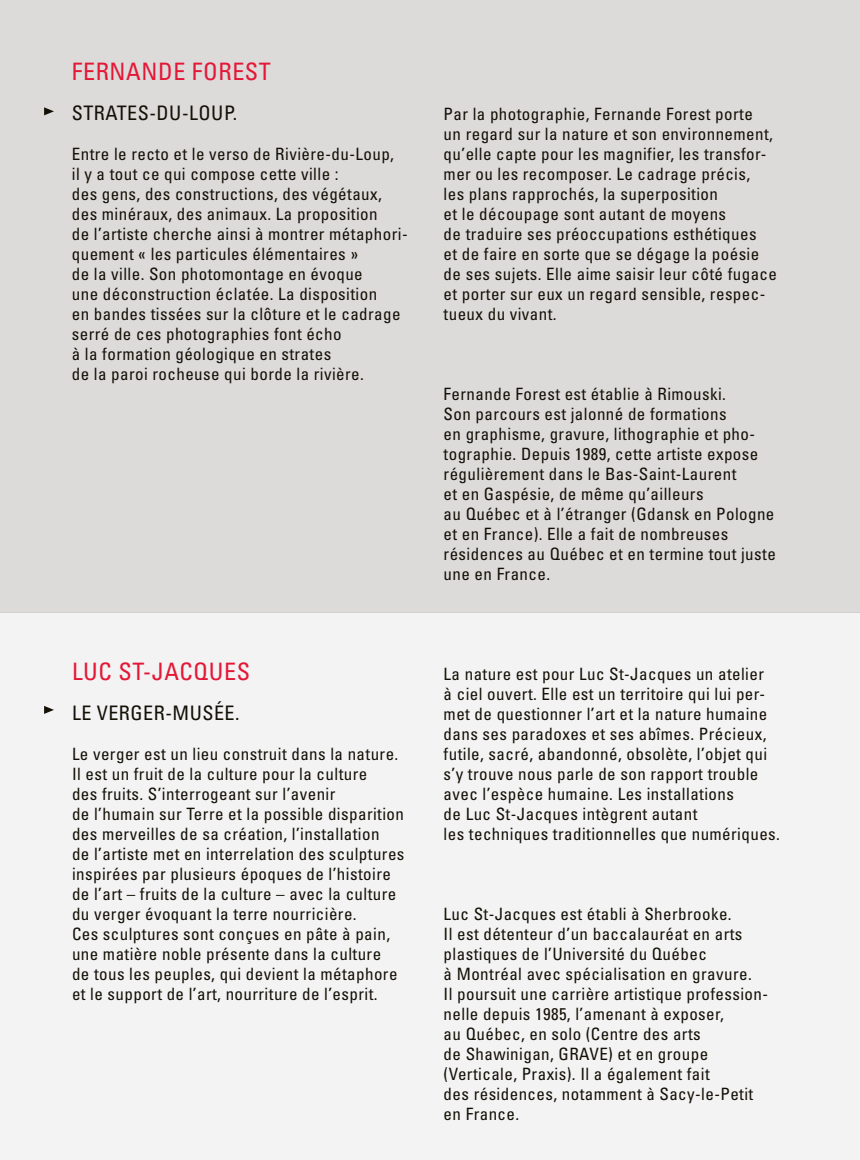
<style>
.page{position:relative;width:860px;height:1160px;background:#fff}
.page>*{position:absolute;margin:0;border:0;box-sizing:border-box;transform-origin:0 0}
.t1{font:condensed 24px "Univers";letter-spacing:.025em;color:#e31837}
.t2{font:condensed 20px "Univers";letter-spacing:.025em;color:#141006}
.t3{font:condensed 17px/20px "Univers";letter-spacing:.025em;color:#141006}
</style>
<div class="page">
<div style="left:0;top:0;width:860px;height:612px;background:#dcdbda"></div>
<div style="left:0;top:612px;width:860px;height:548px;background:#f3f3f3"></div>
<svg style="left:44px;top:107px;width:10px;height:8px"></svg>
<svg style="left:44px;top:706px;width:10px;height:8px"></svg>
<h1 class="t1" style="left:72px;top:56px;width:187px">FERNAN DE FO REST</h1>
<p class="t2" style="left:72px;top:100px;width:167px">Strates-du -Loup.</p>
<p class="t3" style="left:72px;top:144px;width:337px">Entre le recto et le verso de Rivière-du-Loup,<br>il y a tout ce qui compose cette ville :<br>des gens, des constructions, des végétaux, des minéraux, des animaux. La proposition<br>de l’artiste cherche ainsi à montrer métaphori&shy;quement « les particules élémentaires »<br>de la ville. Son photomontage en évoque<br>une déconstruction éclatée. La disposition<br>en bandes tissées sur la clôture et le cadrage serré de ces photographies font écho<br>à la formation géologique en strates<br>de la paroi rocheuse qui borde la rivière.</p>
<h1 class="t1" style="left:72px;top:656px;width:177px">LUC ST-JACQUES</h1>
<p class="t2" style="left:72px;top:700px;width:37px">Le verger</p>
<p class="t2" style="left:165px;top:700px;width:76px">-musée.</p>
<p class="t3" style="left:72px;top:744px;width:334px">Le verger est un lieu construit dans la nature.<br>Il est un fruit de la culture pour la culture<br>des fruits. S’interrogeant sur l’avenir<br>de l’humain sur Terre et la possible disparition des merveilles de sa création, l’installation<br>de l’artiste met en interrelation des sculptures inspirées par plusieurs époques de l’histoire de l’art – fruits de la culture – avec la culture du verger évoquant la terre nourricière.<br>Ces sculptures sont conçues en pâte à pain, une matière noble présente dans la culture<br>de tous les peuples, qui devient la métaphore et le support de l’art, nourriture de l’esprit.</p>
<p class="t3" style="left:444px;top:104px;width:335px">Par la photographie, Fernande Forest porte<br>un regard sur la nature et son environnement, qu’elle capte pour les magnifier, les transfor&shy;mer ou les recomposer. Le cadrage précis,<br>les plans rapprochés, la superposition<br>et le découpage sont autant de moyens<br>de traduire ses préoccupations esthétiques<br>et de faire en sorte que se dégage la poésie de ses sujets. Elle aime saisir leur côté fugace et porter sur eux un regard sensible, respec&shy;tueux du vivant.</p>
<p class="t3" style="left:444px;top:384px;width:334px">Fernande Forest est établie à Rimouski.<br>Son parcours est jalonné de formations<br>en graphisme, gravure, lithographie et pho&shy;tographie. Depuis 1989, cette artiste expose régulièrement dans le Bas-Saint-Laurent<br>et en Gaspésie, de même qu’ailleurs<br>au Québec et à l’étranger (Gdansk en Pologne et en France). Elle a fait de nombreuses résidences au Québec et en termine tout juste une en France.</p>
<p class="t3" style="left:444px;top:663px;width:338px">La nature est pour Luc St-Jacques un atelier<br>à ciel ouvert. Elle est un territoire qui lui per&shy;met de questionner l’art et la nature humaine dans ses paradoxes et ses abîmes. Précieux, futile, sacré, abandonné, obsolète, l’objet qui s’y trouve nous parle de son rapport trouble avec l’espèce humaine. Les installations<br>de Luc St-Jacques intègrent autant<br>les techniques traditionnelles que numériques.</p>
<p class="t3" style="left:444px;top:903px;width:326px">Luc St-Jacques est établi à Sherbrooke.<br>Il est détenteur d’un baccalauréat en arts plastiques de l’Université du Québec<br>à Montréal avec spécialisation en gravure.<br>Il poursuit une carrière artistique profession&shy;nelle depuis 1985, l’amenant à exposer,<br>au Québec, en solo (Centre des arts<br>de Shawinigan, GRAVE) et en groupe (Verticale, Praxis). Il a également fait<br>des résidences, notamment à Sacy-le-Petit en France.</p>
</div>
